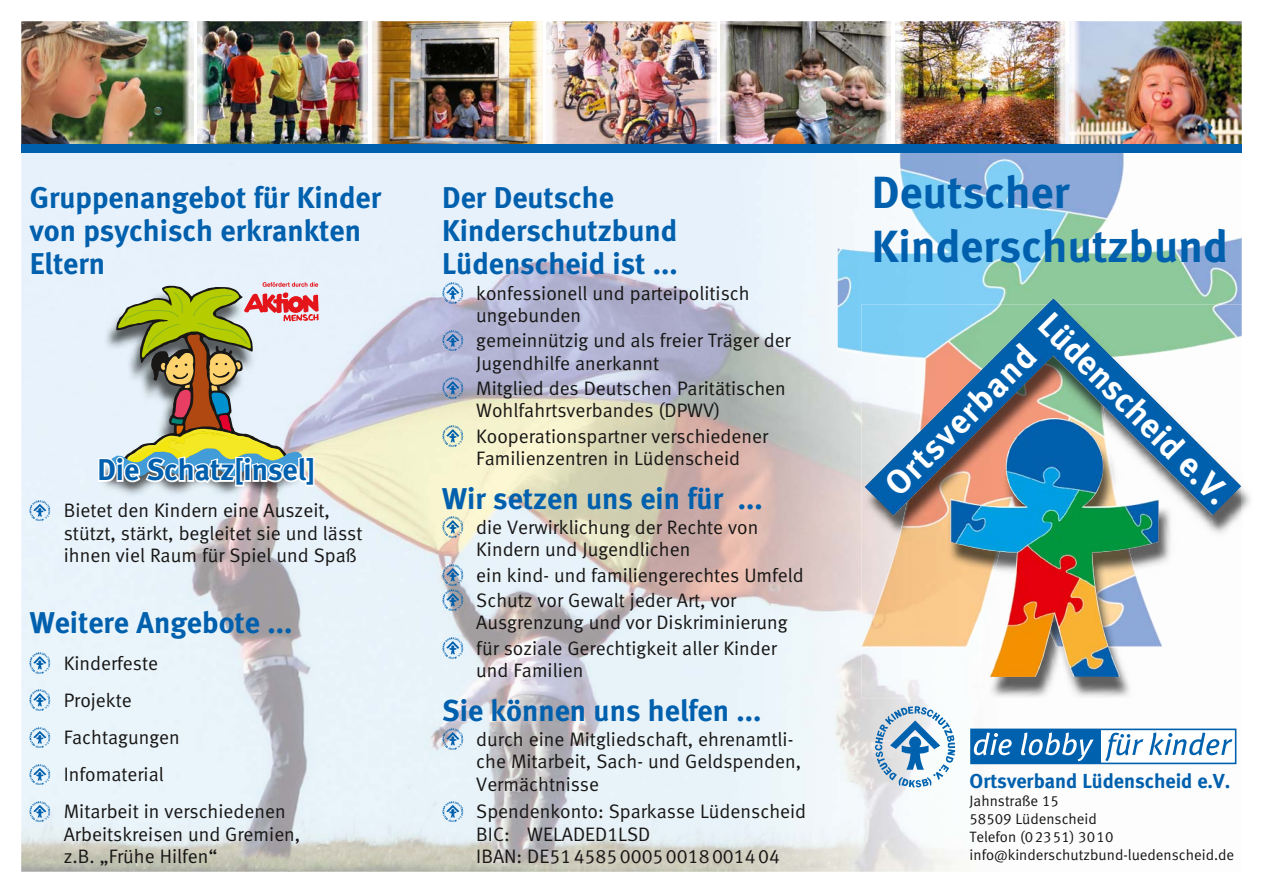
<style>
.page{position:relative;width:1263px;height:893px;background:#fff}
.page>*{position:absolute;margin:0;border:0;box-sizing:border-box;transform-origin:0 0}
.t1{font:45px/54px "Meta Bold LF";letter-spacing:.005em;color:#0060ad}
.t2{font:34.5px "Meta Bold LF";color:#fff}
.t3{font:30px/33px "Meta Bold LF";color:#0060ad}
.t4{font:20.25px "Meta Bold LF";color:#0060ad}
.t5{font:19.5px/22.5px "Meta Normal LF";color:#181716}
.t6{font:15px/18px "Meta Normal LF";color:#181716}
</style>
<div class="page">
<div style="left:21px;top:153px;width:817px;height:153px;background:#e7f1fb"></div>
<img style="left:290px;top:293px;width:586px;height:579px">
<img style="left:121px;top:498px;width:169px;height:374px">
<img style="left:876px;top:698px;width:361px;height:174px">
<img style="left:838px;top:153px;width:404px;height:201px">
<img style="left:96px;top:488px;width:207px;height:10px">
<img style="left:30px;top:500px;width:21px;height:22px">
<img style="left:30px;top:653px;width:21px;height:21px">
<img style="left:30px;top:690px;width:21px;height:21px">
<img style="left:30px;top:727px;width:21px;height:21px">
<img style="left:30px;top:764px;width:21px;height:22px">
<img style="left:30px;top:801px;width:21px;height:22px">
<img style="left:442px;top:283px;width:21px;height:21px">
<img style="left:442px;top:330px;width:21px;height:22px">
<img style="left:442px;top:378px;width:21px;height:21px">
<img style="left:442px;top:426px;width:21px;height:21px">
<img style="left:442px;top:517px;width:21px;height:21px">
<img style="left:442px;top:565px;width:21px;height:21px">
<img style="left:442px;top:590px;width:21px;height:21px">
<img style="left:442px;top:638px;width:21px;height:21px">
<img style="left:442px;top:729px;width:21px;height:21px">
<img style="left:442px;top:801px;width:21px;height:22px">
<img style="left:1242px;top:488px;width:8px;height:24px">
<img style="left:861px;top:648px;width:269px;height:50px">
<img style="left:864px;top:298px;width:377px;height:379px">
<img style="left:208px;top:21px;width:149px;height:124px">
<img style="left:383px;top:21px;width:148px;height:124px">
<img style="left:557px;top:21px;width:149px;height:124px">
<img style="left:731px;top:21px;width:149px;height:124px">
<img style="left:906px;top:21px;width:148px;height:124px">
<img style="left:1080px;top:21px;width:162px;height:124px">
<img style="left:21px;top:21px;width:162px;height:124px">
<svg style="left:193px;top:21px;width:15px;height:124px"></svg>
<img style="left:183px;top:21px;width:10px;height:124px">
<svg style="left:368px;top:21px;width:15px;height:124px"></svg>
<img style="left:357px;top:21px;width:11px;height:124px">
<svg style="left:542px;top:21px;width:15px;height:124px"></svg>
<img style="left:531px;top:21px;width:11px;height:124px">
<svg style="left:716px;top:21px;width:15px;height:124px"></svg>
<img style="left:706px;top:21px;width:10px;height:124px">
<svg style="left:891px;top:21px;width:15px;height:124px"></svg>
<img style="left:880px;top:21px;width:11px;height:124px">
<img style="left:1065px;top:63px;width:4px;height:82px">
<img style="left:1069px;top:63px;width:11px;height:82px">
<svg style="left:1069px;top:21px;width:11px;height:42px"></svg>
<img style="left:1054px;top:21px;width:11px;height:124px">
<div style="left:21px;top:145px;width:1221px;height:8px;background:#0060ad"></div>
<div style="left:1100px;top:730px;width:135px;height:33px;background:#fff"></div>
<div style="left:970px;top:729px;width:266px;height:35px;border:2px solid #0062ae"></div>
<div style="left:971px;top:729px;width:129px;height:34px;background:#0062ae"></div>
<svg style="left:974px;top:732px;width:119px;height:29px"></svg>
<svg style="left:1105px;top:732px;width:127px;height:29px"></svg>
<svg style="left:875px;top:706px;width:80px;height:82px"></svg>
<svg style="left:96px;top:282px;width:223px;height:206px;background:#c1c0a5"></svg>
<h3 class="t3" style="left:30px;top:181px;width:353px">Gruppenangebot für Kinder von psychisch erkrankten<br>Eltern</h3>
<h3 class="t3" style="left:97px;top:453px;width:219px">Die Schatz[insel]</h3>
<p class="t5" style="left:64px;top:499px;width:300px">Bietet den Kindern eine Auszeit, stützt, stärkt, begleitet sie und lässt ihnen viel Raum für Spiel und Spaß</p>
<h3 class="t3" style="left:30px;top:605px;width:264px">Weitere Angebote ...</h3>
<p class="t5" style="left:64px;top:644px;width:223px;line-height:37px">Kinderfeste<br>Projekte<br>Fachtagungen<br>Infomaterial<br>Mitarbeit in verschiedenen</p>
<p class="t5" style="left:64px;top:822px;width:238px">Arbeitskreisen und Gremien, z.B. „Frühe Hilfen“</p>
<h3 class="t3" style="left:442px;top:181px;width:237px">Der Deutsche<br>Kinderschutzbund<br>Lüdenscheid ist ...</h3>
<p class="t5" style="left:476px;top:281px;width:275px">konfessionell und parteipolitisch ungebunden</p>
<p class="t5" style="left:476px;top:329px;width:316px">gemeinnützig und als freier Träger der<br>Jugendhilfe anerkannt</p>
<p class="t5" style="left:476px;top:377px;width:311px">Mitglied des Deutschen Paritätischen<br>Wohlfahrtsverbandes (DPWV)</p>
<p class="t5" style="left:476px;top:424px;width:293px">Kooperationspartner verschiedener<br>Familienzentren in Lüdenscheid</p>
<h3 class="t3" style="left:442px;top:481px;width:322px">Wir setzen uns ein für ...</h3>
<p class="t5" style="left:476px;top:516px;width:284px">die Verwirklichung der Rechte von<br>Kindern und Jugendlichen</p>
<p class="t5" style="left:476px;top:562px;width:329px;line-height:25.2px">ein kind- und familiengerechtes Umfeld<br>Schutz vor Gewalt jeder Art, vor</p>
<p class="t5" style="left:476px;top:610px;width:313px;line-height:25.2px">Ausgrenzung und vor Diskriminierung für soziale Gerechtigkeit aller Kinder</p>
<p class="t5" style="left:476px;top:659px;width:109px">und Familien</p>
<h3 class="t3" style="left:442px;top:693px;width:321px">Sie können uns helfen ...</h3>
<p class="t5" style="left:476px;top:728px;width:326px">durch eine Mitgliedschaft, ehrenamtli&shy;che Mitarbeit, Sach- und Geldspenden,<br>Vermächtnisse</p>
<p class="t5" style="left:476px;top:800px;width:331px">Spendenkonto: Sparkasse Lüdenscheid<br>BIC: WELADED1LSD<br>IBAN: DE51 4585 0005 0018 0014 04</p>
<h1 class="t1" style="left:872px;top:165px;width:357px">Deutscher<br>Kinderschutzbund</h1>
<h2 class="t2" style="left:1059px;top:304px;width:264px;rotate:45deg">Lüdenscheid e.V.</h2>
<h2 class="t2" style="left:876px;top:475px;width:199px;rotate:-45deg">O rtsverband</h2>
<p class="t4" style="left:969px;top:769px;width:262px">Ortsverband Lüdenscheid e.V.</p>
<p class="t6" style="left:969px;top:792px;width:266px">Jahnstraße 15<br>58509 Lüdenscheid<br>Telefon (02351) 3010 info@kinderschutzbund-luedenscheid.de</p>
</div>
